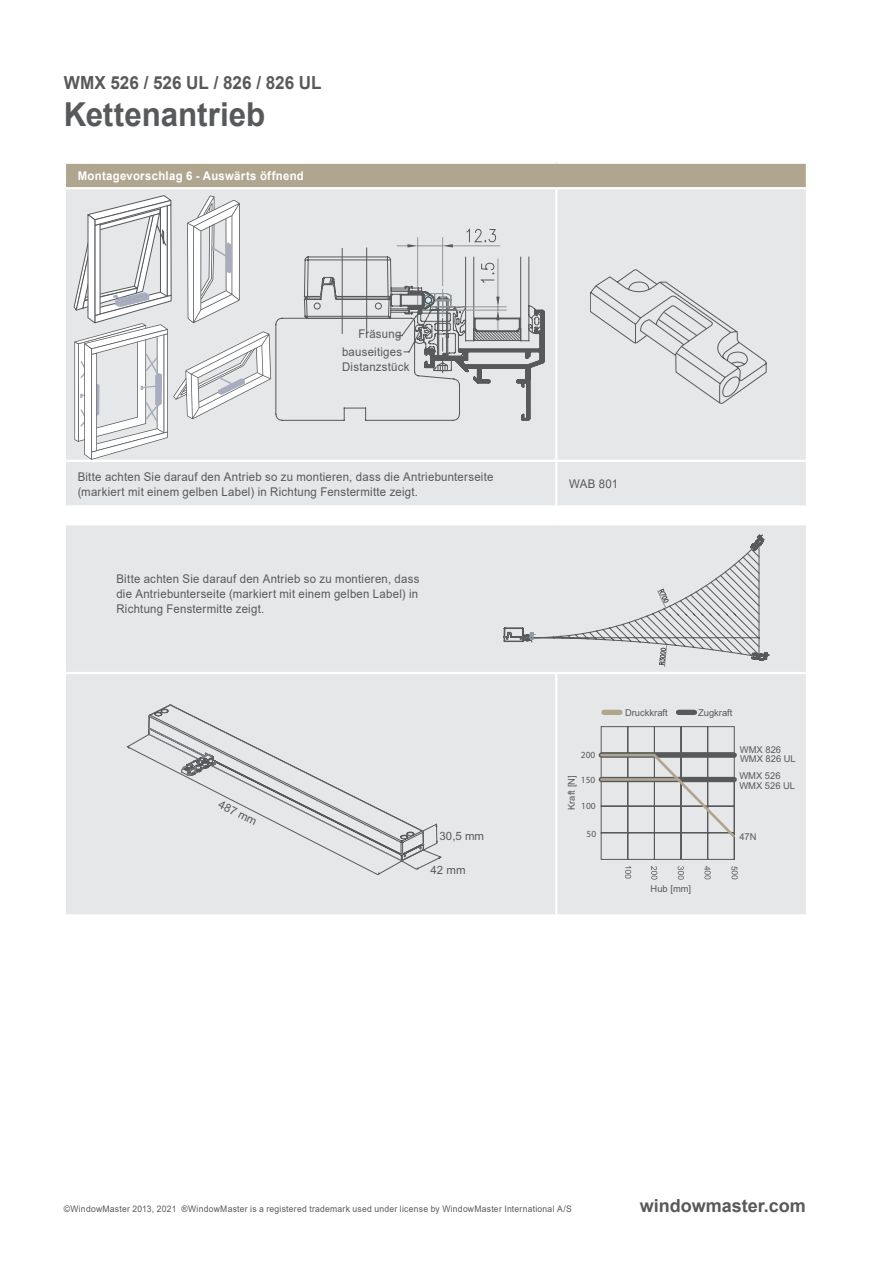
<style>
.page{position:relative;width:893px;height:1263px;background:#fff}
.page>*{position:absolute;margin:0;border:0;box-sizing:border-box;transform-origin:0 0}
.t1{font:700 33px "Arial";letter-spacing:-.005em;color:#58595b;scale:.95 1}
.t2{font:700 18px "Arial";color:#58595b;scale:.95 1}
.t3{font:700 18px "Arial";color:#58595b}
.t4{font:12px/15px "Arial";letter-spacing:.02em;color:#58595b;scale:.95 1}
.t5{font:700 12px "Arial";letter-spacing:.025em;color:#fff;scale:.95 1}
.t6{font:11.4px "Arial";color:#58595b}
.t7{font:9.45px "Arial";color:#58595b}
.t8{font:9.45px "Myriad Pro";color:#58595b}
.t9{font:9px "Arial";letter-spacing:.03em;color:#58595b;scale:.95 1}
.t10{font:8.4px "Arial";color:#58595b}
</style>
<div class="page">
<div style="left:66px;top:525px;width:740px;height:389px;background:#e6e7e8"></div>
<hr style="left:64px;top:672px;width:492px;height:2px;background:#fff">
<hr style="left:556px;top:672px;width:252px;height:2px;background:#fff">
<hr style="left:555px;top:674px;width:2px;height:240px;background:#fff">
<svg style="left:704px;top:871px;width:7px;height:8px"></svg>
<svg style="left:651px;top:866px;width:6px;height:13px"></svg>
<svg style="left:625px;top:866px;width:6px;height:12px"></svg>
<svg style="left:678px;top:866px;width:6px;height:13px"></svg>
<svg style="left:732px;top:871px;width:6px;height:8px"></svg>
<div style="left:678px;top:710px;width:16px;height:5px;background:#58595b"></div>
<div style="left:604px;top:710px;width:16px;height:5px;background:#b0a690"></div>
<svg style="left:599px;top:726px;width:138px;height:134px;background:#cecfcf"></svg>
<div style="left:65px;top:163px;width:742px;height:25px;background:#b0a690"></div>
<div style="left:66px;top:189px;width:740px;height:316px;background:#e6e7e8"></div>
<hr style="left:806px;top:164px;width:2px;height:23px;background:#fff">
<hr style="left:64px;top:162px;width:492px;height:2px;background:#fff">
<hr style="left:64px;top:164px;width:2px;height:23px;background:#fff">
<hr style="left:556px;top:162px;width:252px;height:2px;background:#fff">
<hr style="left:64px;top:187px;width:492px;height:2px;background:#fff">
<hr style="left:555px;top:189px;width:2px;height:271px;background:#fff">
<hr style="left:556px;top:187px;width:252px;height:2px;background:#fff">
<hr style="left:64px;top:460px;width:492px;height:2px;background:#fff">
<hr style="left:555px;top:462px;width:2px;height:43px;background:#fff">
<hr style="left:556px;top:460px;width:252px;height:2px;background:#fff">
<svg style="left:590px;top:270px;width:176px;height:133px;background:#dcddde"></svg>
<svg style="left:74px;top:195px;width:470px;height:265px;background:#dbdcdd"></svg>
<svg style="left:127px;top:705px;width:314px;height:170px;background:#dddedf"></svg>
<svg style="left:504px;top:535px;width:265px;height:132px;background:#dadbdd"></svg>
<h2 class="t2" style="left:64px;top:70px;width:273px">WMX 526 / 526 UL / 826 / 826 UL</h2>
<h1 class="t1" style="left:64px;top:91px;width:214px">Kettenantrieb</h1>
<p class="t5" style="left:78px;top:167px;width:240px">Montagevorschlag 6 - Auswärts öffnend</p>
<p class="t4" style="left:342px;top:325px;width:65px;line-height:18px;text-align:right">Fräsung bauseitiges</p>
<p class="t4" style="left:342px;top:359px;width:72px">Distanzstück</p>
<p class="t4" style="left:78px;top:469px;width:439px">Bitte achten Sie darauf den Antrieb so zu montieren, dass die Antriebunterseite (markiert mit einem gelben Label) in Richtung Fenstermitte zeigt.</p>
<p class="t4" style="left:569px;top:476px;width:53px">WAB 801</p>
<p class="t4" style="left:116px;top:571px;width:320px;text-align:justify">Bitte achten Sie darauf den Antrieb so zu montieren, dass die Antriebunterseite (markiert mit einem gelben Label) in Richtung Fenstermitte zeigt.</p>
<p class="t6" style="left:223px;top:797px;width:43px;rotate:27deg">487 mm</p>
<p class="t6" style="left:440px;top:829px;width:46px">30,5 mm</p>
<p class="t6" style="left:431px;top:862px;width:36px">42 mm</p>
<p class="t8" style="left:581px;top:749px;width:16px">200</p>
<p class="t8" style="left:581px;top:774px;width:16px">150</p>
<p class="t7" style="left:565px;top:810px;width:36px;rotate:-90deg">Kraft [N]</p>
<p class="t8" style="left:581px;top:800px;width:16px">100</p>
<p class="t8" style="left:587px;top:827px;width:11px">50</p>
<p class="t7" style="left:625px;top:706px;width:44px">Druckkraft</p>
<p class="t7" style="left:698px;top:706px;width:36px">Zugkraft</p>
<p class="t7" style="left:740px;top:744px;width:43px">WMX 826</p>
<p class="t7" style="left:739px;top:770px;width:43px">WMX 526</p>
<p class="t7" style="left:740px;top:752px;width:57px">WMX 826 UL</p>
<p class="t7" style="left:739px;top:779px;width:57px">WMX 526 UL</p>
<p class="t7" style="left:739px;top:830px;width:19px">47N</p>
<p class="t7" style="left:651px;top:882px;width:42px">Hub [mm]</p>
<p class="t10" style="left:713px;top:866px;width:6px;rotate:90deg">4</p>
<p class="t10" style="left:740px;top:866px;width:6px;rotate:90deg">5</p>
<p class="t9" style="left:64px;top:1202px;width:536px">©WindowMaster 2013, 2021 ®WindowMaster is a registered trademark used under license by WindowMaster International A/S</p>
<h2 class="t3" style="left:640px;top:1193px;width:168px">windowmaster.com</h2>
</div>
